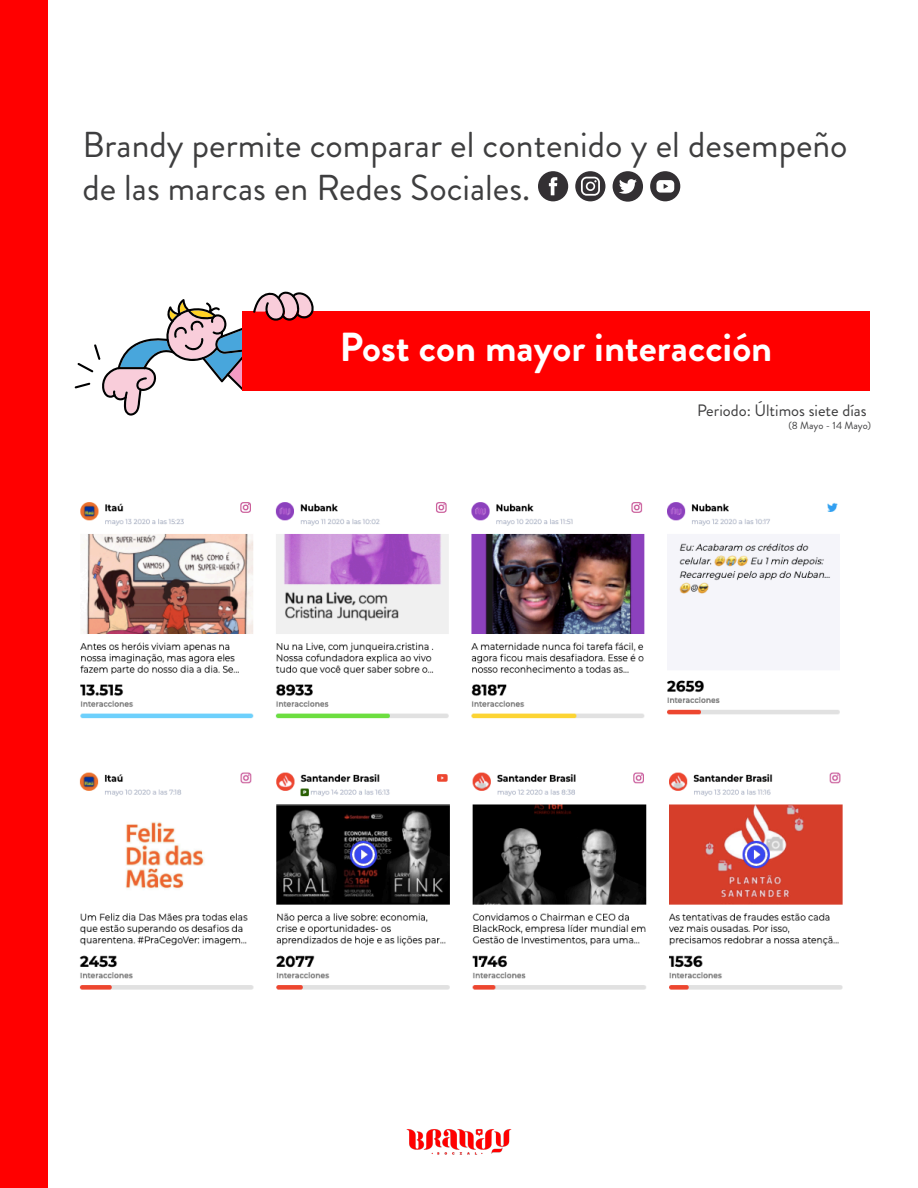
<style>
.page{position:relative;width:918px;height:1188px;background:#fff}
.page>*{position:absolute;margin:0;border:0;box-sizing:border-box;transform-origin:0 0}
.t1{font:700 40.5px "Brandon Grotesque";color:#fff}
.t2{font:36px/43.2px "Brandon Grotesque";color:#3e3e3f}
.t3{font:16.5px "Brandon Grotesque";color:#3e3e3f}
.t4{font:10.5px "Brandon Grotesque";color:#3e3e3f}
</style>
<div class="page">
<img style="left:80px;top:502px;width:760px;height:217px">
<img style="left:79px;top:772px;width:764px;height:218px">
<div style="left:0;top:0;width:48px;height:1188px;background:#f00"></div>
<svg style="left:75px;top:299px;width:169px;height:117px"></svg>
<div style="left:538px;top:171px;width:30px;height:30px;background:#333033;border-radius:50%"></div>
<svg style="left:549px;top:177px;width:8px;height:18px"></svg>
<svg style="left:575px;top:171px;width:30px;height:30px"></svg>
<div style="left:613px;top:171px;width:30px;height:31px;background:#333033;border-radius:50%"></div>
<svg style="left:619px;top:179px;width:18px;height:15px"></svg>
<div style="left:650px;top:171px;width:30px;height:30px;background:#333033;border-radius:50%"></div>
<svg style="left:656px;top:180px;width:18px;height:13px"></svg>
<img style="left:406px;top:1129px;width:106px;height:26px">
<div style="left:242px;top:312px;width:628px;height:79px;background:#f00"></div>
<svg style="left:253px;top:291px;width:61px;height:30px"></svg>
<p class="t2" style="left:83px;top:124px;width:767px">Brandy permite comparar el contenido y el desempeño de las marcas en Redes Sociales.</p>
<p class="t1" style="left:340px;top:319px;width:434px">Post con mayor interacción</p>
<p class="t3" style="left:697px;top:399px;width:171px">Periodo: Últimos siete días</p>
<p class="t4" style="left:788px;top:418px;width:84px">(8 Mayo - 14 Mayo)</p>
</div>
